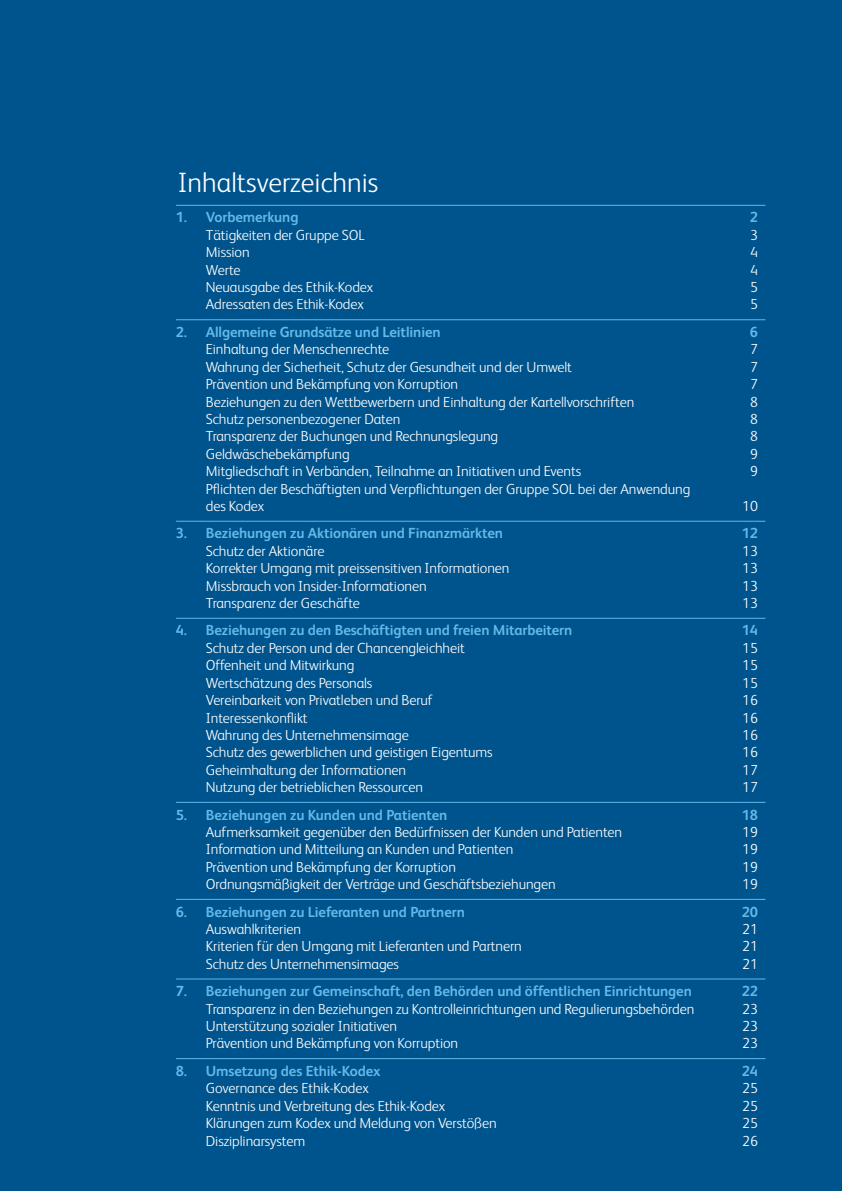
<style>
.page{position:relative;width:842px;height:1191px;background:#00548d}
.page>*{position:absolute;margin:0;border:0;box-sizing:border-box;transform-origin:0 0}
.t1{font:300 28px "FS Albert";color:#fff}
.t2{font:300 14.6px/17.4px "FS Albert";letter-spacing:-.01em;color:#fff}
.t3{font:700 14.6px "FS Albert";letter-spacing:-.01em;color:#63b9e9}
</style>
<div class="page">
<hr style="left:176px;top:205px;width:589px;height:1px;background:#63b9e9">
<hr style="left:176px;top:319px;width:589px;height:1px;background:#63b9e9">
<hr style="left:176px;top:521px;width:589px;height:1px;background:#63b9e9">
<hr style="left:176px;top:618px;width:589px;height:1px;background:#63b9e9">
<hr style="left:176px;top:802px;width:589px;height:1px;background:#63b9e9">
<hr style="left:176px;top:899px;width:589px;height:1px;background:#63b9e9">
<hr style="left:176px;top:978px;width:589px;height:1px;background:#63b9e9">
<hr style="left:176px;top:1058px;width:589px;height:1px;background:#63b9e9">
<h1 class="t1" style="left:178px;top:164px;width:202px">Inhaltsverzeichnis</h1>
<p class="t3" style="left:176px;top:207px;width:124px">1. Vorbemerkung</p>
<p class="t3" style="left:750px;top:207px;width:10px">2</p>
<p class="t2" style="left:206px;top:225px;width:160px">Tätigkeiten der Gruppe SOL</p>
<p class="t2" style="left:750px;top:225px;width:9px">3</p>
<p class="t2" style="left:206px;top:243px;width:45px">Mission</p>
<p class="t2" style="left:750px;top:243px;width:9px">4</p>
<p class="t2" style="left:206px;top:260px;width:36px">Werte</p>
<p class="t2" style="left:750px;top:260px;width:9px">4</p>
<p class="t2" style="left:206px;top:278px;width:169px">Neuausgabe des Ethik-Kodex</p>
<p class="t2" style="left:750px;top:278px;width:9px">5</p>
<p class="t2" style="left:206px;top:295px;width:160px">Adressaten des Ethik-Kodex</p>
<p class="t2" style="left:750px;top:295px;width:9px">5</p>
<p class="t3" style="left:176px;top:322px;width:266px">2. Allgemeine Grundsätze und Leitlinien</p>
<p class="t3" style="left:750px;top:322px;width:10px">6</p>
<p class="t2" style="left:206px;top:340px;width:185px">Einhaltung der Menschenrechte</p>
<p class="t2" style="left:750px;top:340px;width:9px">7</p>
<p class="t2" style="left:206px;top:357px;width:368px">Wahrung der Sicherheit, Schutz der Gesundheit und der Umwelt</p>
<p class="t2" style="left:750px;top:357px;width:9px">7</p>
<p class="t2" style="left:206px;top:375px;width:254px">Prävention und Bekämpfung von Korruption</p>
<p class="t2" style="left:750px;top:375px;width:9px">7</p>
<p class="t2" style="left:206px;top:392px;width:430px">Beziehungen zu den Wettbewerbern und Einhaltung der Kartellvorschriften</p>
<p class="t2" style="left:750px;top:392px;width:9px">8</p>
<p class="t2" style="left:206px;top:409px;width:196px">Schutz personenbezogener Daten</p>
<p class="t2" style="left:750px;top:409px;width:9px">8</p>
<p class="t2" style="left:206px;top:427px;width:294px">Transparenz der Buchungen und Rechnungslegung</p>
<p class="t2" style="left:750px;top:427px;width:9px">8</p>
<p class="t2" style="left:206px;top:444px;width:145px">Geldwäschebekämpfung</p>
<p class="t2" style="left:750px;top:444px;width:9px">9</p>
<p class="t2" style="left:206px;top:462px;width:377px">Mitgliedschaft in Verbänden, Teilnahme an Initiativen und Events</p>
<p class="t2" style="left:750px;top:462px;width:9px">9</p>
<p class="t2" style="left:206px;top:479px;width:486px">Pflichten der Beschäftigten und Verpflichtungen der Gruppe SOL bei der Anwendung des Kodex</p>
<p class="t2" style="left:742px;top:496px;width:17px">10</p>
<p class="t3" style="left:176px;top:523px;width:329px">3. Beziehungen zu Aktionären und Finanzmärkten</p>
<p class="t3" style="left:742px;top:523px;width:18px">12</p>
<p class="t2" style="left:206px;top:541px;width:120px">Schutz der Aktionäre</p>
<p class="t2" style="left:742px;top:541px;width:17px">13</p>
<p class="t2" style="left:206px;top:559px;width:305px">Korrekter Umgang mit preissensitiven Informationen</p>
<p class="t2" style="left:742px;top:559px;width:17px">13</p>
<p class="t2" style="left:206px;top:576px;width:222px">Missbrauch von Insider-Informationen</p>
<p class="t2" style="left:742px;top:576px;width:17px">13</p>
<p class="t2" style="left:206px;top:593px;width:156px">Transparenz der Geschäfte</p>
<p class="t2" style="left:742px;top:593px;width:17px">13</p>
<p class="t3" style="left:176px;top:620px;width:398px">4. Beziehungen zu den Beschäftigten und freien Mitarbeitern</p>
<p class="t3" style="left:742px;top:620px;width:18px">14</p>
<p class="t2" style="left:206px;top:638px;width:261px">Schutz der Person und der Chancengleichheit</p>
<p class="t2" style="left:742px;top:638px;width:17px">15</p>
<p class="t2" style="left:206px;top:656px;width:150px">Offenheit und Mitwirkung</p>
<p class="t2" style="left:742px;top:656px;width:17px">15</p>
<p class="t2" style="left:206px;top:673px;width:168px">Wertschätzung des Personals</p>
<p class="t2" style="left:742px;top:673px;width:17px">15</p>
<p class="t2" style="left:206px;top:690px;width:229px">Vereinbarkeit von Privatleben und Beruf</p>
<p class="t2" style="left:742px;top:690px;width:17px">16</p>
<p class="t2" style="left:206px;top:708px;width:103px">Interessenkonflikt</p>
<p class="t2" style="left:742px;top:708px;width:17px">16</p>
<p class="t2" style="left:206px;top:725px;width:204px">Wahrung des Unternehmensimage</p>
<p class="t2" style="left:742px;top:725px;width:17px">16</p>
<p class="t2" style="left:206px;top:743px;width:288px">Schutz des gewerblichen und geistigen Eigentums</p>
<p class="t2" style="left:742px;top:743px;width:17px">16</p>
<p class="t2" style="left:206px;top:760px;width:202px">Geheimhaltung der Informationen</p>
<p class="t2" style="left:742px;top:760px;width:17px">17</p>
<p class="t2" style="left:206px;top:777px;width:219px">Nutzung der betrieblichen Ressourcen</p>
<p class="t2" style="left:742px;top:777px;width:17px">17</p>
<p class="t3" style="left:176px;top:804px;width:273px">5. Beziehungen zu Kunden und Patienten</p>
<p class="t3" style="left:742px;top:804px;width:18px">18</p>
<p class="t2" style="left:206px;top:822px;width:418px">Aufmerksamkeit gegenüber den Bedürfnissen der Kunden und Patienten</p>
<p class="t2" style="left:742px;top:822px;width:17px">19</p>
<p class="t2" style="left:206px;top:840px;width:309px">Information und Mitteilung an Kunden und Patienten</p>
<p class="t2" style="left:742px;top:840px;width:17px">19</p>
<p class="t2" style="left:206px;top:857px;width:252px">Prävention und Bekämpfung der Korruption</p>
<p class="t2" style="left:742px;top:857px;width:17px">19</p>
<p class="t2" style="left:206px;top:874px;width:351px">Ordnungsmäßigkeit der Verträge und Geschäftsbeziehungen</p>
<p class="t2" style="left:742px;top:874px;width:17px">19</p>
<p class="t3" style="left:176px;top:901px;width:291px">6. Beziehungen zu Lieferanten und Partnern</p>
<p class="t3" style="left:742px;top:901px;width:18px">20</p>
<p class="t2" style="left:206px;top:919px;width:97px">Auswahlkriterien</p>
<p class="t2" style="left:742px;top:919px;width:17px">21</p>
<p class="t2" style="left:206px;top:937px;width:317px">Kriterien für den Umgang mit Lieferanten und Partnern</p>
<p class="t2" style="left:742px;top:937px;width:17px">21</p>
<p class="t2" style="left:206px;top:954px;width:195px">Schutz des Unternehmensimages</p>
<p class="t2" style="left:742px;top:954px;width:17px">21</p>
<p class="t3" style="left:176px;top:981px;width:517px">7. Beziehungen zur Gemeinschaft, den Behörden und öffentlichen Einrichtungen</p>
<p class="t3" style="left:742px;top:981px;width:18px">22</p>
<p class="t2" style="left:206px;top:999px;width:490px">Transparenz in den Beziehungen zu Kontrolleinrichtungen und Regulierungsbehörden</p>
<p class="t2" style="left:742px;top:999px;width:17px">23</p>
<p class="t2" style="left:206px;top:1016px;width:193px">Unterstützung sozialer Initiativen</p>
<p class="t2" style="left:742px;top:1016px;width:17px">23</p>
<p class="t2" style="left:206px;top:1034px;width:254px">Prävention und Bekämpfung von Korruption</p>
<p class="t2" style="left:742px;top:1034px;width:17px">23</p>
<p class="t3" style="left:176px;top:1061px;width:206px">8. Umsetzung des Ethik-Kodex</p>
<p class="t3" style="left:742px;top:1061px;width:18px">24</p>
<p class="t2" style="left:206px;top:1079px;width:165px">Governance des Ethik-Kodex</p>
<p class="t2" style="left:742px;top:1079px;width:17px">25</p>
<p class="t2" style="left:206px;top:1096px;width:241px">Kenntnis und Verbreitung des Ethik-Kodex</p>
<p class="t2" style="left:742px;top:1096px;width:17px">25</p>
<p class="t2" style="left:206px;top:1113px;width:292px">Klärungen zum Kodex und Meldung von Verstößen</p>
<p class="t2" style="left:742px;top:1113px;width:17px">25</p>
<p class="t2" style="left:206px;top:1131px;width:101px">Disziplinarsystem</p>
<p class="t2" style="left:742px;top:1131px;width:17px">26</p>
</div>
